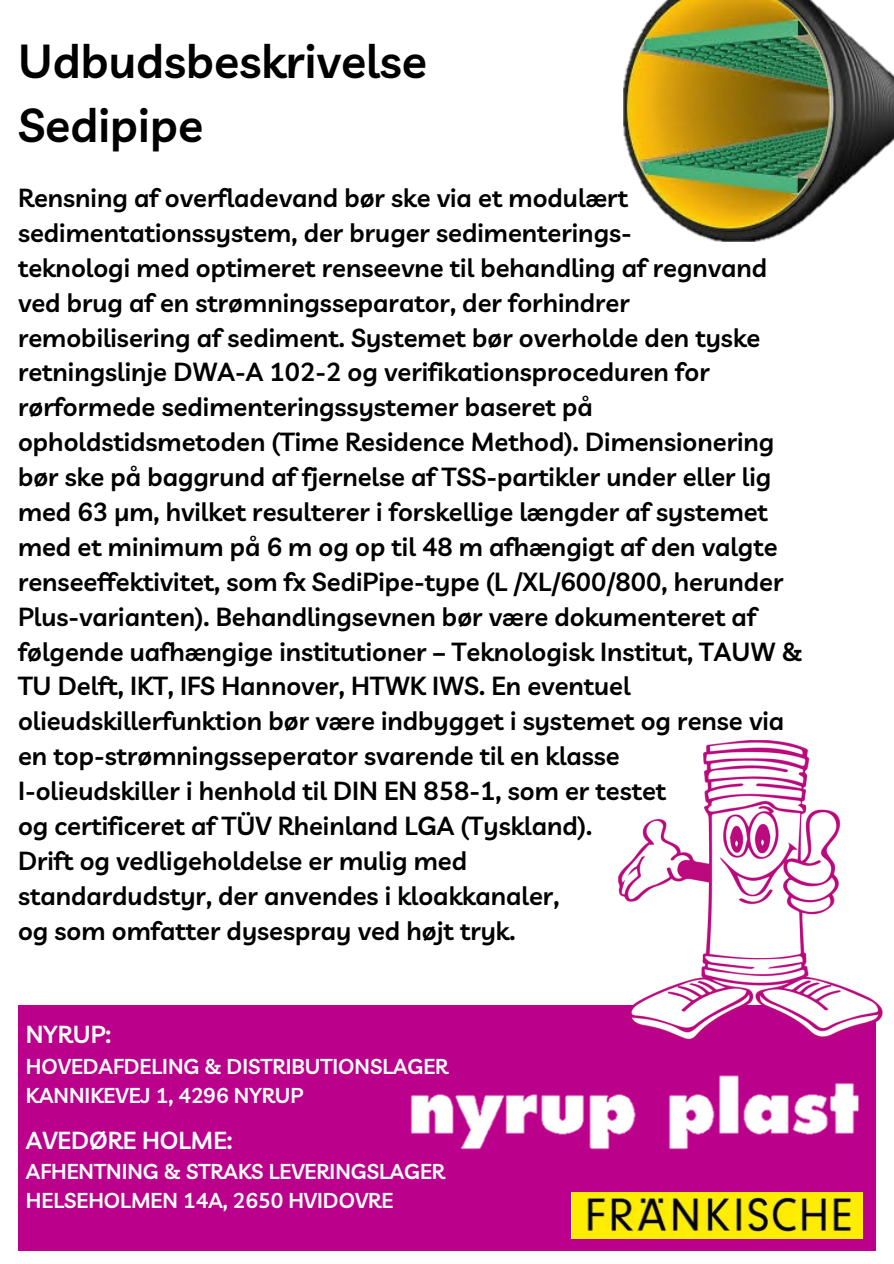
<style>
.page{position:relative;width:894px;height:1264px;background:#fff}
.page>*{position:absolute;margin:0;border:0;box-sizing:border-box;transform-origin:0 0}
.t1{font:600 46.5px "Livvic";color:#000}
.t2{font:600 25.5px/34.8px "Livvic";color:#000}
.t3{font:600 24px "Livvic";color:#fff}
.t4{font:600 21px "Livvic";color:#fff}
</style>
<div class="page">
<img style="left:623px;top:0;width:270px;height:242px">
<div style="left:18px;top:1004px;width:857px;height:246px;background:#bb008c"></div>
<img style="left:410px;top:1064px;width:466px;height:99px">
<img style="left:571px;top:1192px;width:291px;height:46px">
<img style="left:618px;top:740px;width:265px;height:300px">
<p class="t1" style="left:18px;top:31px;width:410px">Udbudsbeskrivelse</p>
<p class="t1" style="left:18px;top:96px;width:187px">Sedipipe</p>
<p class="t2" style="left:18px;top:180px;width:615px">Rensning af overfladevand bør ske via et modulært sedimentationssystem, der bruger sedimenterings-</p>
<p class="t2" style="left:18px;top:250px;width:785px">teknologi med optimeret renseevne til behandling af regnvand ved brug af en strømningsseparator, der forhindrer remobilisering af sediment. Systemet bør overholde den tyske retningslinje DWA-A 102-2 og verifikationsproceduren for rørformede sedimenteringssystemer baseret på opholdstidsmetoden (Time Residence Method). Dimensionering bør ske på baggrund af fjernelse af TSS-partikler under eller lig med 63 µm, hvilket resulterer i forskellige længder af systemet med et minimum på 6 m og op til 48 m afhængigt af den valgte renseeffektivitet, som fx SediPipe-type (L /XL/600/800, herunder Plus-varianten). Behandlingsevnen bør være dokumenteret af følgende uafhængige institutioner – Teknologisk Institut, TAUW &amp; TU Delft, IKT, IFS Hannover, HTWK IWS. En eventuel olieudskillerfunktion bør være indbygget i systemet og rense via en top-strømningsseperator svarende til en klasse</p>
<p class="t2" style="left:18px;top:773px;width:649px">I-olieudskiller i henhold til DIN EN 858-1, som er testet</p>
<p class="t2" style="left:18px;top:808px;width:575px">og certificeret af TÜV Rheinland LGA (Tyskland).</p>
<p class="t2" style="left:18px;top:842px;width:450px">Drift og vedligeholdelse er mulig med</p>
<p class="t2" style="left:18px;top:877px;width:542px">standardudstyr, der anvendes i kloakkanaler,</p>
<p class="t2" style="left:18px;top:912px;width:499px">og som omfatter dysespray ved højt tryk.</p>
<p class="t3" style="left:26px;top:1018px;width:87px">NYRUP:</p>
<p class="t4" style="left:26px;top:1052px;width:424px">HOVEDAFDELING &amp; DISTRIBUTIONSLAGER</p>
<p class="t4" style="left:26px;top:1081px;width:279px">KANNIKEVEJ 1, 4296 NYRUP</p>
<p class="t3" style="left:26px;top:1124px;width:208px">AVEDØRE HOLME:</p>
<p class="t4" style="left:26px;top:1158px;width:420px">AFHENTNING &amp; STRAKS LEVERINGSLAGER</p>
<p class="t4" style="left:26px;top:1187px;width:369px">HELSEHOLMEN 14A, 2650 HVIDOVRE</p>
</div>
